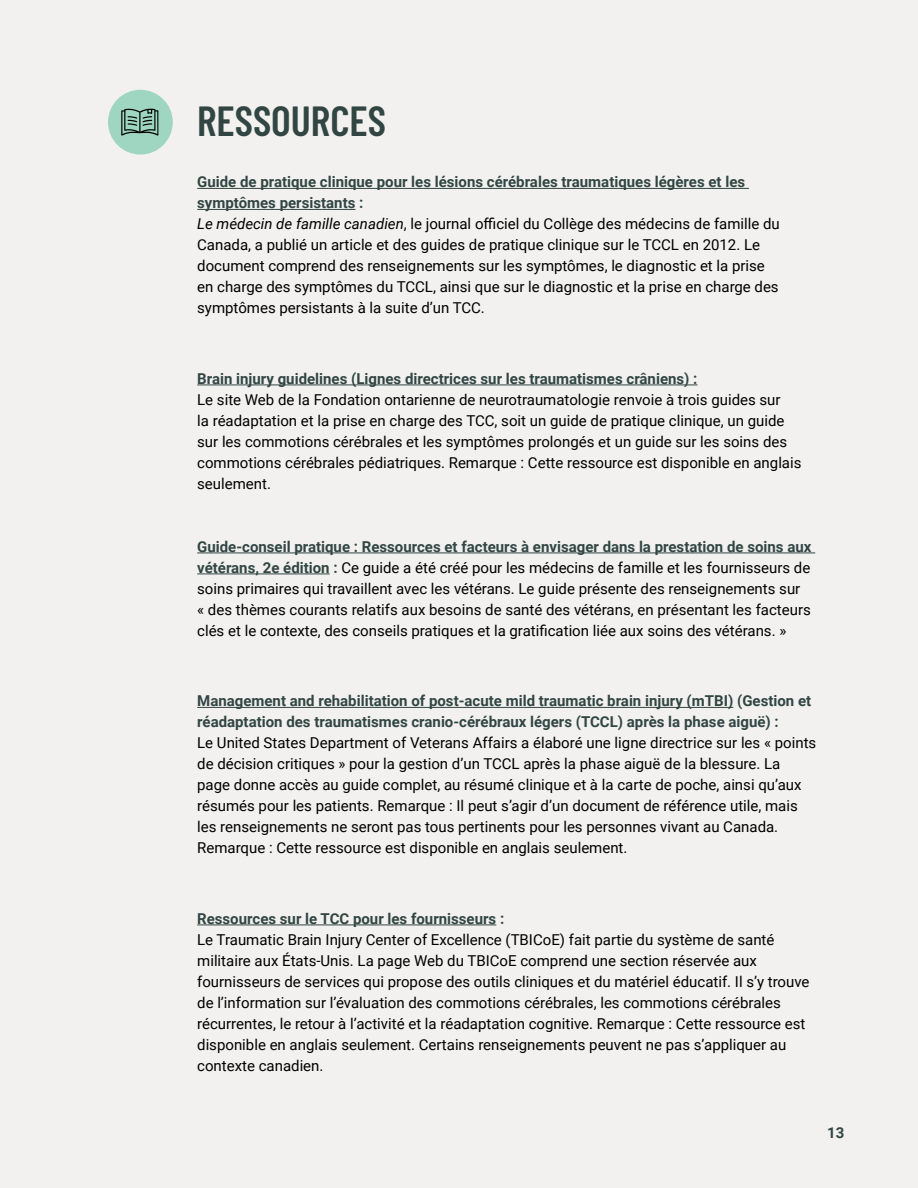
<style>
.page{position:relative;width:918px;height:1188px;background:#f2f1ef}
.page>*{position:absolute;margin:0;border:0;box-sizing:border-box;transform-origin:0 0}
.t1{font:600 42px "Barlow Condensed";color:#314643}
.t2{font:15px/21px "Roboto";color:#000}
.t3{font:700 15px "Roboto";color:#314643}
.s1{font-weight:700;color:#314643}
.s2{font-style:italic}
</style>
<div class="page">
<div style="left:108px;top:90px;width:65px;height:65px;background:#9ed6c2;border-radius:50%"></div>
<svg style="left:121px;top:108px;width:38px;height:28px"></svg>
<hr style="left:197px;top:188px;width:552px;height:1px;background:#314643">
<hr style="left:197px;top:209px;width:158px;height:1px;background:#314643">
<hr style="left:197px;top:385px;width:501px;height:1px;background:#314643">
<hr style="left:197px;top:553px;width:618px;height:1px;background:#314643">
<hr style="left:197px;top:574px;width:133px;height:1px;background:#314643">
<hr style="left:197px;top:707px;width:536px;height:1px;background:#314643">
<hr style="left:197px;top:925px;width:299px;height:1px;background:#314643">
<h2 class="t1" style="left:197px;top:91px;width:190px">RESSOURCES</h2>
<p class="t2" style="left:197px;top:171px;width:584px"><span class="s1">Guide de pratique clinique pour les lésions cérébrales traumatiques légères et les symptômes persistants :<br></span><span class="s2">Le médecin de famille canadien</span>, le journal officiel du Collège des médecins de famille du Canada, a publié un article et des guides de pratique clinique sur le TCCL en 2012. Le document comprend des renseignements sur les symptômes, le diagnostic et la prise en charge des symptômes du TCCL, ainsi que sur le diagnostic et la prise en charge des symptômes persistants à la suite d’un TCC.</p>
<p class="t2" style="left:197px;top:367px;width:606px"><span class="s1">Brain injury guidelines (Lignes directrices sur les traumatismes crâniens) :<br></span>Le site Web de la Fondation ontarienne de neurotraumatologie renvoie à trois guides sur<br>la réadaptation et la prise en charge des TCC, soit un guide de pratique clinique, un guide sur les commotions cérébrales et les symptômes prolongés et un guide sur les soins des commotions cérébrales pédiatriques. Remarque : Cette ressource est disponible en anglais seulement.</p>
<p class="t2" style="left:197px;top:535px;width:616px"><span class="s1">Guide-conseil pratique : Ressources et facteurs à envisager dans la prestation de soins aux vétérans, 2e édition :</span> Ce guide a été créé pour les médecins de famille et les fournisseurs de soins primaires qui travaillent avec les vétérans. Le guide présente des renseignements sur<br>« des thèmes courants relatifs aux besoins de santé des vétérans, en présentant les facteurs clés et le contexte, des conseils pratiques et la gratification liée aux soins des vétérans. »</p>
<p class="t2" style="left:197px;top:690px;width:621px"><span class="s1">Management and rehabilitation of post-acute mild traumatic brain injury (mTBI) (Gestion et réadaptation des traumatismes cranio-cérébraux légers (TCCL) après la phase aiguë) :<br></span>Le United States Department of Veterans Affairs a élaboré une ligne directrice sur les « points de décision critiques » pour la gestion d’un TCCL après la phase aiguë de la blessure. La page donne accès au guide complet, au résumé clinique et à la carte de poche, ainsi qu’aux résumés pour les patients. Remarque : Il peut s’agir d’un document de référence utile, mais les renseignements ne seront pas tous pertinents pour les personnes vivant au Canada.<br>Remarque : Cette ressource est disponible en anglais seulement.</p>
<p class="t2" style="left:197px;top:907px;width:614px"><span class="s1">Ressources sur le TCC pour les fournisseurs :<br></span>Le Traumatic Brain Injury Center of Excellence (TBICoE) fait partie du système de santé militaire aux États-Unis. La page Web du TBICoE comprend une section réservée aux fournisseurs de services qui propose des outils cliniques et du matériel éducatif. Il s’y trouve de l’information sur l’évaluation des commotions cérébrales, les commotions cérébrales récurrentes, le retour à l’activité et la réadaptation cognitive. Remarque : Cette ressource est disponible en anglais seulement. Certains renseignements peuvent ne pas s’appliquer au contexte canadien.</p>
<p class="t3" style="left:827px;top:1122px;width:19px">13</p>
</div>
